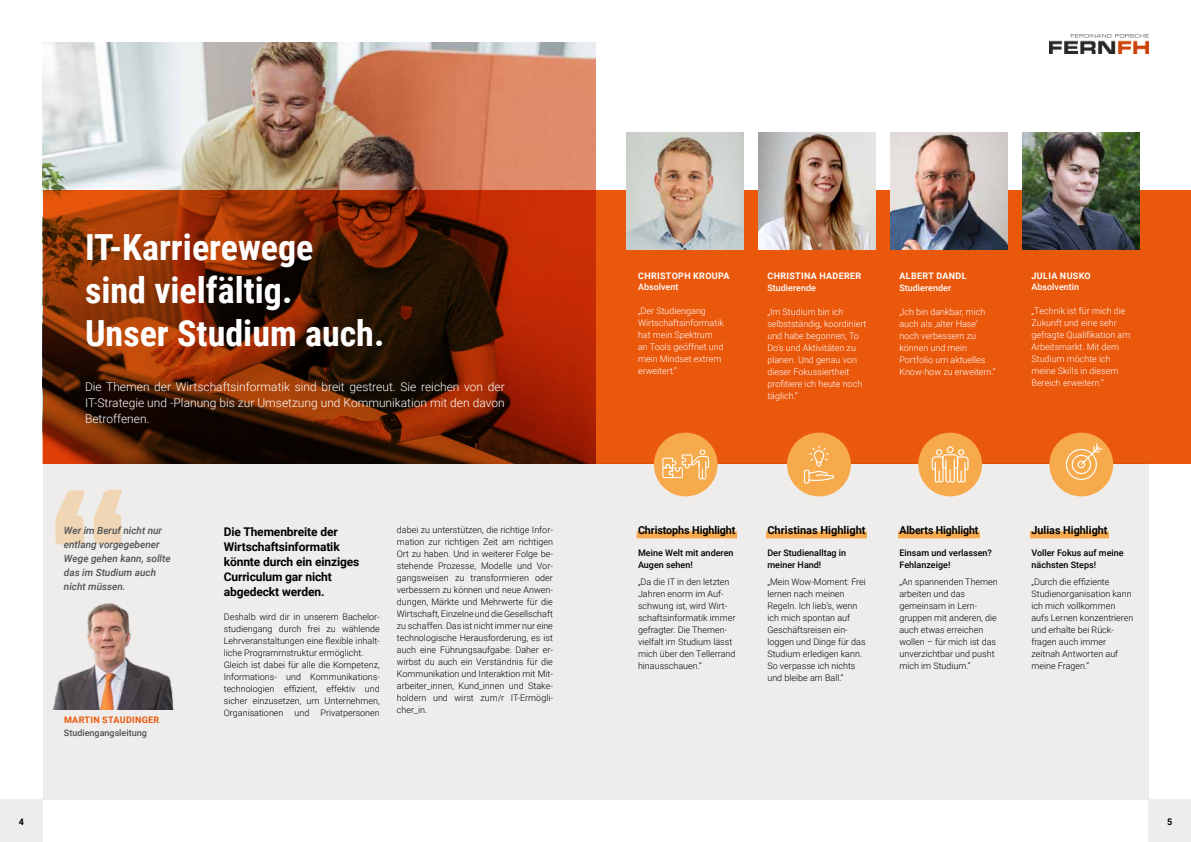
<style>
.page{position:relative;width:1191px;height:842px;background:#fff}
.page>*{position:absolute;margin:0;border:0;box-sizing:border-box;transform-origin:0 0}
.t1{font:700 36px/43px "Roboto Condensed";color:#fff}
.t2{font:300 12px/16px "Roboto";color:#fff;text-align:justify}
.t3{font:700 12px/15px "Roboto";letter-spacing:-.01em;color:#000}
.t4{font:700 11px "Roboto";color:#000}
.t5{font:700 11px "Roboto";color:#000;scale:.96 1}
.t6{font:italic 500 10px/14px "Roboto";color:#4f5051}
.t7{font:300 9px/12px "Roboto";color:#000}
.t8{font:300 9px/12px "Roboto";color:#fff}
.t9{font:500 9px/12px "Roboto";color:#000}
.t10{font:700 9px "Roboto";letter-spacing:.035em;color:#fff}
.t11{font:500 9px "Roboto";color:#fff}
.t12{font:500 9px "Roboto";color:#4f5051}
.t13{font:700 9px "Roboto";letter-spacing:.035em;color:#ea580c}
.t14{font:700 9px "Roboto";color:#000}
</style>
<div class="page">
<div style="left:1148px;top:799px;width:43px;height:43px;background:#eeedeb"></div>
<div style="left:0;top:799px;width:43px;height:43px;background:#eeedeb"></div>
<img style="left:1049px;top:35px;width:99px;height:19px">
<div style="left:43px;top:463px;width:1105px;height:337px;background:#eeedeb"></div>
<img style="left:43px;top:43px;width:552px;height:147px">
<svg style="left:43px;top:190px;width:1148px;height:273px;background:#a83b08"></svg>
<img style="left:626px;top:132px;width:117px;height:117px">
<img style="left:758px;top:132px;width:117px;height:117px">
<img style="left:1022px;top:132px;width:117px;height:117px">
<img style="left:890px;top:132px;width:117px;height:117px">
<svg style="left:55px;top:489px;width:67px;height:55px"></svg>
<div style="left:654px;top:433px;width:63px;height:63px;background:#f7aa4b;border-radius:50%"></div>
<div style="left:787px;top:433px;width:64px;height:63px;background:#f7aa4b;border-radius:50%"></div>
<div style="left:918px;top:433px;width:64px;height:63px;background:#f7aa4b;border-radius:50%"></div>
<div style="left:1049px;top:433px;width:64px;height:63px;background:#f7aa4b;border-radius:50%"></div>
<img style="left:52px;top:603px;width:122px;height:106px">
<div style="left:636px;top:531px;width:101px;height:7px;background:#f7aa4b"></div>
<div style="left:766px;top:531px;width:101px;height:7px;background:#f7aa4b"></div>
<div style="left:898px;top:531px;width:82px;height:7px;background:#f7aa4b"></div>
<div style="left:1030px;top:531px;width:79px;height:7px;background:#f7aa4b"></div>
<svg style="left:804px;top:446px;width:30px;height:37px"></svg>
<svg style="left:931px;top:446px;width:37px;height:37px"></svg>
<svg style="left:1065px;top:443px;width:37px;height:37px"></svg>
<svg style="left:662px;top:449px;width:47px;height:30px"></svg>
<h1 class="t1" style="left:85px;top:225px;width:301px">IT-Karrierewege<br>sind vielfältig.<br>Unser Studium auch.</h1>
<h2 class="t2" style="left:85px;top:378px;width:421px">Die Themen der Wirtschaftsinformatik sind breit gestreut. Sie reichen von der IT-Strategie und -Planung bis zur Umsetzung und Kommunikation mit den davon Betroffenen.</h2>
<p class="t6" style="left:64px;top:523px;width:108px">Wer im Beruf nicht nur entlang vorgegebener<br>Wege gehen kann, sollte das im Studium auch nicht müssen.</p>
<p class="t13" style="left:64px;top:713px;width:97px">MARTIN STAUDINGER</p>
<p class="t12" style="left:64px;top:726px;width:84px">Studiengangsleitung</p>
<h2 class="t3" style="left:224px;top:524px;width:137px">Die Themenbreite der<br>Wirtschaftsinformatik könnte durch ein einziges<br>Curriculum gar nicht abgedeckt werden.</h2>
<p class="t7" style="left:224px;top:611px;width:158px">Deshalb wird dir in unserem Bachelor&shy;studiengang durch frei zu wählende Lehrveranstaltungen eine flexible inhalt&shy;liche Programmstruktur ermöglicht.<br>Gleich ist dabei für alle die Kompetenz, Informations- und Kommunikations&shy;technologien effizient, effektiv und sicher einzusetzen, um Unternehmen, Organisationen und Privatpersonen</p>
<p class="t7" style="left:397px;top:523px;width:158px;text-align:justify">dabei zu unterstützen, die richtige Infor&shy;mation zur richtigen Zeit am richtigen Ort zu haben. Und in weiterer Folge be&shy;stehende Prozesse, Modelle und Vor&shy;gangsweisen zu transformieren oder verbessern zu können und neue Anwen&shy;dungen, Märkte und Mehrwerte für die Wirtschaft, Einzelne und die Gesellschaft zu schaffen. Das ist nicht immer nur eine technologische Herausforderung, es ist auch eine Führungsaufgabe. Daher er&shy;wirbst du auch ein Verständnis für die Kommunikation und Interaktion mit Mit&shy;arbeiter_innen, Kund_innen und Stake&shy;holdern und wirst zum/r IT-Ermögli&shy;cher_in.</p>
<p class="t10" style="left:638px;top:269px;width:93px">CHRISTOPH KROUPA</p>
<p class="t11" style="left:638px;top:280px;width:42px">Absolvent</p>
<p class="t8" style="left:638px;top:304px;width:87px">„Der Studiengang<br>Wirtschaftsinformatik hat mein Spektrum an Tools geöffnet und mein Mindset extrem erweitert.“</p>
<p class="t10" style="left:767px;top:269px;width:95px">CHRISTINA HADERER</p>
<p class="t11" style="left:767px;top:281px;width:50px">Studierende</p>
<p class="t8" style="left:767px;top:305px;width:101px">„Im Studium bin ich selbstständig, koordiniert und habe begonnen, To<br>Do’s und Aktivitäten zu planen. Und genau von dieser Fokussiertheit profitiere ich heute noch täglich.“</p>
<p class="t10" style="left:899px;top:269px;width:68px">ALBERT DANDL</p>
<p class="t11" style="left:899px;top:281px;width:53px">Studierender</p>
<p class="t8" style="left:899px;top:305px;width:98px">„Ich bin dankbar, mich auch als ‚alter Hase‘ noch verbessern zu können und mein<br>Portfolio um aktuelles<br>Know-how zu erweitern.“</p>
<p class="t10" style="left:1031px;top:269px;width:61px">JULIA NUSKO</p>
<p class="t11" style="left:1031px;top:280px;width:49px">Absolventin</p>
<p class="t8" style="left:1031px;top:304px;width:100px">„Technik ist für mich die<br>Zukunft und eine sehr gefragte Qualifikation am<br>Arbeitsmarkt. Mit dem<br>Studium möchte ich meine Skills in diesem<br>Bereich erweitern.“</p>
<p class="t4" style="left:638px;top:522px;width:99px">Christophs Highlight</p>
<p class="t9" style="left:638px;top:546px;width:97px">Meine Welt mit anderen<br>Augen sehen!</p>
<p class="t7" style="left:638px;top:576px;width:99px">„Da die IT in den letzten<br>Jahren enorm im Auf&shy;schwung ist, wird Wirt&shy;schaftsinformatik immer gefragter. Die Themen&shy;vielfalt im Studium lässt mich über den Tellerrand hinausschauen.“</p>
<p class="t4" style="left:767px;top:522px;width:100px">Christinas Highlight</p>
<p class="t9" style="left:767px;top:546px;width:80px">Der Studienalltag in meiner Hand!</p>
<p class="t7" style="left:767px;top:576px;width:100px">„Mein Wow-Moment: Frei lernen nach meinen<br>Regeln. Ich lieb’s, wenn ich mich spontan auf<br>Geschäftsreisen ein&shy;loggen und Dinge für das<br>Studium erledigen kann.<br>So verpasse ich nichts und bleibe am Ball.“</p>
<p class="t5" style="left:899px;top:522px;width:84px">Alberts Highlight</p>
<p class="t9" style="left:899px;top:546px;width:94px">Einsam und verlassen?<br>Fehlanzeige!</p>
<p class="t7" style="left:899px;top:576px;width:100px">„An spannenden Themen arbeiten und das gemeinsam in Lern&shy;gruppen mit anderen, die auch etwas erreichen wollen – für mich ist das unverzichtbar und pusht mich im Studium.“</p>
<p class="t4" style="left:1031px;top:522px;width:77px">Julias Highlight</p>
<p class="t9" style="left:1031px;top:546px;width:94px">Voller Fokus auf meine nächsten Steps!</p>
<p class="t7" style="left:1031px;top:576px;width:104px">„Durch die effiziente<br>Studienorganisation kann ich mich vollkommen aufs Lernen konzentrieren und erhalte bei Rück&shy;fragen auch immer zeitnah Antworten auf meine Fragen.“</p>
<p class="t14" style="left:19px;top:816px;width:7px">4</p>
<p class="t14" style="left:1167px;top:816px;width:7px">5</p>
</div>
